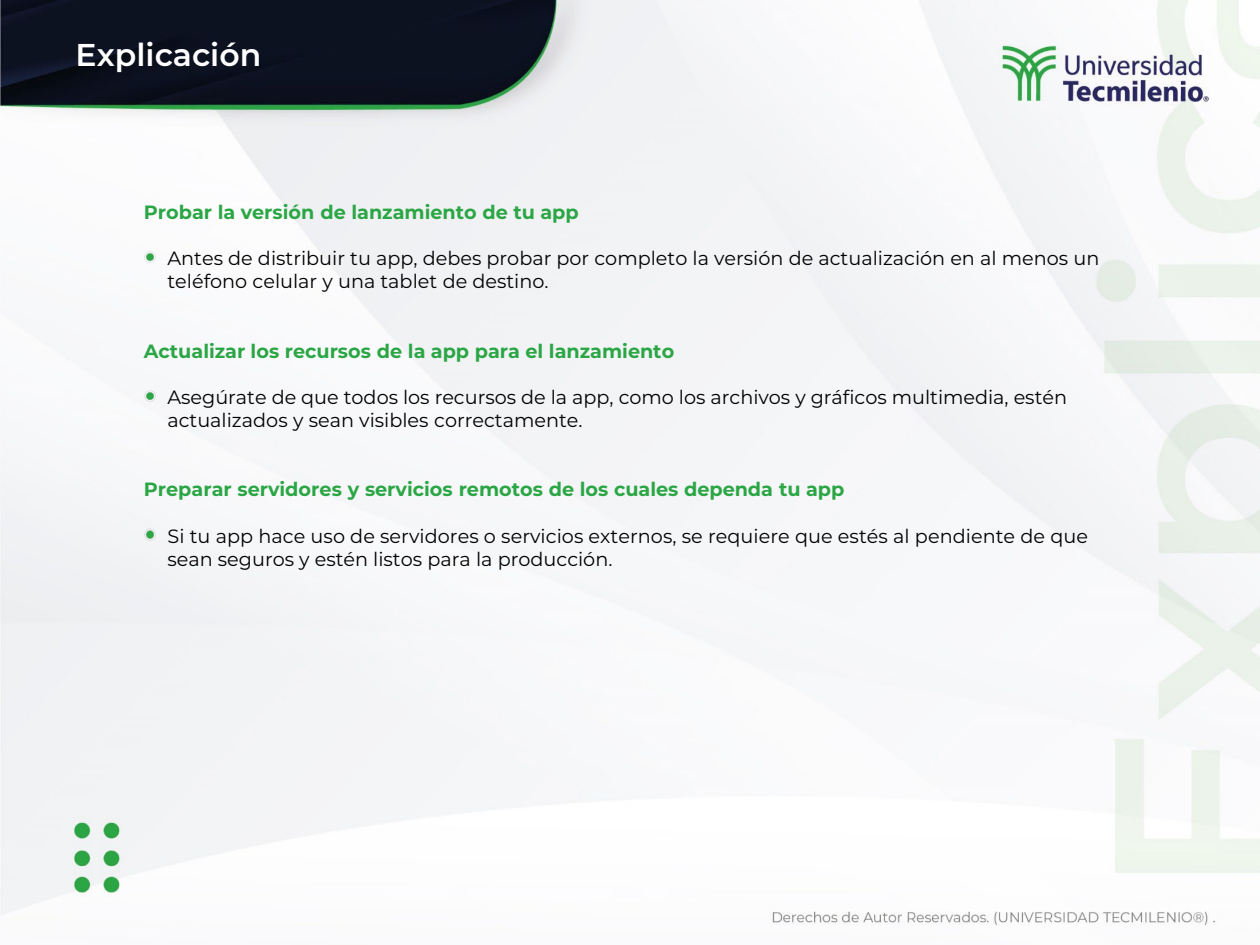
<style>
.page{position:relative;width:1260px;height:945px;background:#fff}
.page>*{position:absolute;margin:0;border:0;box-sizing:border-box;transform-origin:0 0}
.t1{font:600 31.5px "Montserrat";color:#fff}
.t2{font:19.25px/23.1px "Montserrat";color:#000}
.t3{font:700 19.25px "Montserrat";color:#2ba645}
</style>
<div class="page">
<img style="left:0;top:0;width:1260px;height:926px">
<svg style="left:144px;top:251px;width:12px;height:13px"></svg>
<img style="left:144px;top:389px;width:12px;height:14px">
<svg style="left:144px;top:528px;width:12px;height:13px"></svg>
<p class="t1" style="left:76px;top:32px;width:187px">Explicación</p>
<h1 class="t3" style="left:144px;top:198px;width:436px">Probar la versión de lanzamiento de tu app</h1>
<p class="t2" style="left:167px;top:246px;width:933px">Antes de distribuir tu app, debes probar por completo la versión de actualización en al menos un teléfono celular y una tablet de destino.</p>
<h1 class="t3" style="left:144px;top:337px;width:532px">Actualizar los recursos de la app para el lanzamiento</h1>
<p class="t2" style="left:167px;top:385px;width:901px">Asegúrate de que todos los recursos de la app, como los archivos y gráficos multimedia, estén actualizados y sean visibles correctamente.</p>
<h1 class="t3" style="left:144px;top:476px;width:702px">Preparar servidores y servicios remotos de los cuales dependa tu app</h1>
<p class="t2" style="left:167px;top:523px;width:922px">Si tu app hace uso de servidores o servicios externos, se requiere que estés al pendiente de que sean seguros y estén listos para la producción.</p>
</div>
